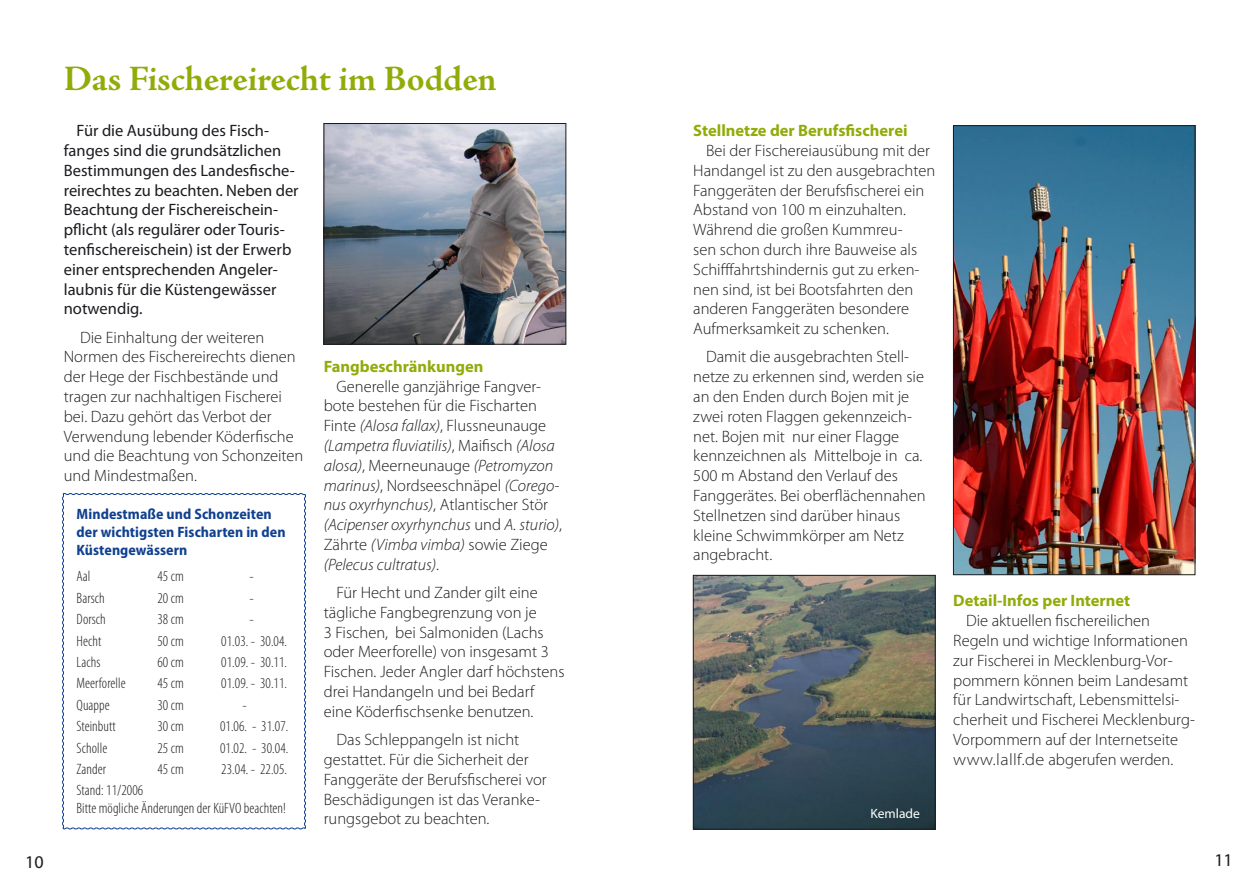
<style>
.page{position:relative;width:1259px;height:893px;background:#fff}
.page>*{position:absolute;margin:0;border:0;box-sizing:border-box;transform-origin:0 0}
.t1{font:700 36px "Adobe Jenson Pro";letter-spacing:-.005em;color:#90ac09}
.t2{font:18px "Myriad Pro";color:#1b1c20}
.t3{font:300 16.5px/19.8px "Myriad Pro";color:#1b1c20}
.t4{font:16.5px/19.8px "Myriad Pro";color:#1b1c20}
.t5{font:700 16.5px "Myriad Pro";color:#90ac09}
.t6{font:300 condensed 15px/18px "Myriad Pro";letter-spacing:.005em;color:#1b1c20}
.t7{font:700 semi-condensed 15px/18px "Myriad Pro";letter-spacing:.005em;color:#10408f}
.t8{font:13.5px "Myriad Pro";color:#fff}
.s1{font-style:italic}
.s2{font-stretch:semi-expanded}
</style>
<div class="page">
<svg style="left:62px;top:493px;width:244px;height:337px"></svg>
<img style="left:955px;top:127px;width:238px;height:446px">
<div style="left:953px;top:125px;width:242px;height:450px;border:1px solid #1b1c20"></div>
<img style="left:326px;top:125px;width:238px;height:217px">
<div style="left:324px;top:123px;width:242px;height:221px;border:1px solid #1b1c20"></div>
<img style="left:695px;top:577px;width:238px;height:250px">
<div style="left:693px;top:575px;width:242px;height:254px;border:1px solid #1b1c20"></div>
<h1 class="t1" style="left:64px;top:58px;width:434px">Das Fischereirecht im Bodden</h1>
<p class="t4" style="left:64px;top:121px;width:236px;text-indent:13px">Für die Ausübung des Fisch&shy;fanges sind die grundsätzlichen<br>Bestimmungen des Landesfische&shy;reirechtes zu beachten. Neben der<br>Beachtung der Fischereischein&shy;pflicht (als regulärer oder Touris&shy;tenfischereischein) ist der Erwerb einer entsprechenden Angeler&shy;laubnis für die Küstengewässer notwendig.</p>
<p class="t3" style="left:64px;top:327px;width:241px;text-indent:16px">Die Einhaltung der weiteren<br>Normen des Fischereirechts dienen der Hege der Fischbestände und tragen zur nachhaltigen Fischerei bei. Dazu gehört das Verbot der<br>Verwendung lebender Köderfische und die Beachtung von Schonzeiten und Mindestmaßen.</p>
<p class="t5" style="left:324px;top:357px;width:161px">Fangbeschränkungen</p>
<p class="t3" style="left:324px;top:376px;width:240px;text-indent:13px">Generelle ganzjährige Fangver&shy;bote bestehen für die Fischarten Finte <span class="s1">(Alosa fallax)</span>, Flussneunauge <span class="s1">(Lampetra fluviatilis)</span>, Maifisch <span class="s1">(Alosa alosa)</span>, Meerneunauge <span class="s1">(Petromyzon marinus)</span>, Nordseeschnäpel <span class="s1">(Corego&shy;nus oxyrhynchus)</span>, Atlantischer Stör <span class="s1">(Acipenser oxyrhynchus</span> und <span class="s1">A. sturio)</span>, Zährte <span class="s1">(Vimba vimba)</span> sowie Ziege <span class="s1">(Pelecus cultratus)</span>.</p>
<p class="t3" style="left:324px;top:583px;width:242px;text-indent:13px">Für Hecht und Zander gilt eine tägliche Fangbegrenzung von je<br>3 Fischen, bei Salmoniden (Lachs oder Meerforelle) von insgesamt 3<br>Fischen. Jeder Angler darf höchstens drei Handangeln und bei Bedarf eine Köderfischsenke benutzen.</p>
<p class="t3" style="left:324px;top:730px;width:224px;text-indent:13px">Das Schleppangeln ist nicht gestattet. Für die Sicherheit der<br>Fanggeräte der Berufsfischerei vor<br>Beschädigungen ist das Veranke&shy;rungsgebot zu beachten.</p>
<p class="t7" style="left:77px;top:505px;width:210px">Mindestmaße und Schonzeiten der wichtigsten Fischarten in den<br>Küstengewässern</p>
<p class="t6" style="left:77px;top:568px;width:15px">Aal</p>
<p class="t6" style="left:157px;top:568px;width:28px">45 cm</p>
<p class="t6" style="left:250px;top:568px;width:6px">-</p>
<p class="t6" style="left:77px;top:589px;width:30px">Barsch</p>
<p class="t6" style="left:157px;top:589px;width:28px">20 cm</p>
<p class="t6" style="left:250px;top:589px;width:6px">-</p>
<p class="t6" style="left:77px;top:610px;width:31px">Dorsch</p>
<p class="t6" style="left:157px;top:610px;width:28px">38 cm</p>
<p class="t6" style="left:250px;top:610px;width:6px">-</p>
<p class="t6" style="left:77px;top:632px;width:26px">Hecht</p>
<p class="t6" style="left:157px;top:632px;width:28px">50 cm</p>
<p class="t6" style="left:221px;top:632px;width:67px">01.03. - 30.04.</p>
<p class="t6" style="left:77px;top:653px;width:25px">Lachs</p>
<p class="t6" style="left:157px;top:653px;width:28px">60 cm</p>
<p class="t6" style="left:221px;top:653px;width:67px">01.09. - 30.11.</p>
<p class="t6" style="left:77px;top:675px;width:51px">Meerforelle</p>
<p class="t6" style="left:157px;top:675px;width:28px">45 cm</p>
<p class="t6" style="left:221px;top:675px;width:67px">01.09. - 30.11.</p>
<p class="t6" style="left:77px;top:696px;width:35px">Quappe</p>
<p class="t6" style="left:157px;top:696px;width:28px">30 cm</p>
<p class="t6" style="left:242px;top:696px;width:6px">-</p>
<p class="t6" style="left:77px;top:717px;width:41px">Steinbutt</p>
<p class="t6" style="left:157px;top:717px;width:28px">30 cm</p>
<p class="t6" style="left:220px;top:717px;width:70px">01.06. - 31.07.</p>
<p class="t6" style="left:77px;top:739px;width:32px">Scholle</p>
<p class="t6" style="left:157px;top:739px;width:28px">25 cm</p>
<p class="t6" style="left:220px;top:739px;width:70px">01.02. - 30.04.</p>
<p class="t6" style="left:77px;top:760px;width:31px">Zander</p>
<p class="t6" style="left:157px;top:760px;width:28px">45 cm</p>
<p class="t6" style="left:221px;top:760px;width:67px">23.04. - 22.05.</p>
<p class="t6" style="left:77px;top:782px;width:211px">Stand: 11/2006<br>Bitte mögliche Änderungen der KüFVO beachten!</p>
<p class="t5" style="left:693px;top:121px;width:216px">Stellnetze der Berufsfischerei</p>
<p class="t3" style="left:693px;top:141px;width:243px;text-indent:13px">Bei der Fischereiausübung mit der Handangel ist zu den ausgebrachten Fanggeräten der Berufsfischerei ein Abstand von 100 m einzuhalten.<br>Während die großen Kummreu-<br>sen schon durch ihre Bauweise als Schifffahrtshindernis gut zu erken&shy;nen sind, ist bei Bootsfahrten den anderen Fanggeräten besondere Aufmerksamkeit zu schenken.</p>
<p class="t3" style="left:693px;top:347px;width:234px;text-indent:13px">Damit die ausgebrachten Stell&shy;netze zu erkennen sind, werden sie an den Enden durch Bojen mit je zwei roten Flaggen gekennzeich&shy;net. Bojen mit nur einer Flagge kennzeichnen als Mittelboje in ca.<br>500 m Abstand den Verlauf des<br>Fanggerätes. Bei oberflächennahen<br>Stellnetzen sind darüber hinaus kleine Schwimmkörper am Netz angebracht.</p>
<p class="t8" style="left:870px;top:806px;width:51px">Kemlade</p>
<p class="t5" style="left:953px;top:592px;width:179px">Detail-Infos per Internet</p>
<p class="t3" style="left:953px;top:611px;width:243px;text-indent:13px">Die aktuellen fischereilichen Regeln und wichtige Informationen zur Fischerei in Mecklenburg-Vor&shy;pommern können beim Landesamt für Landwirtschaft, Lebensmittelsi&shy;cherheit und Fischerei Mecklenburg-Vorpommern auf der Internetseite <span class="s2">www.lallf.de</span> abgerufen werden.</p>
<p class="t2" style="left:25px;top:852px;width:20px">10</p>
<p class="t2" style="left:1214px;top:850px;width:20px">11</p>
</div>
